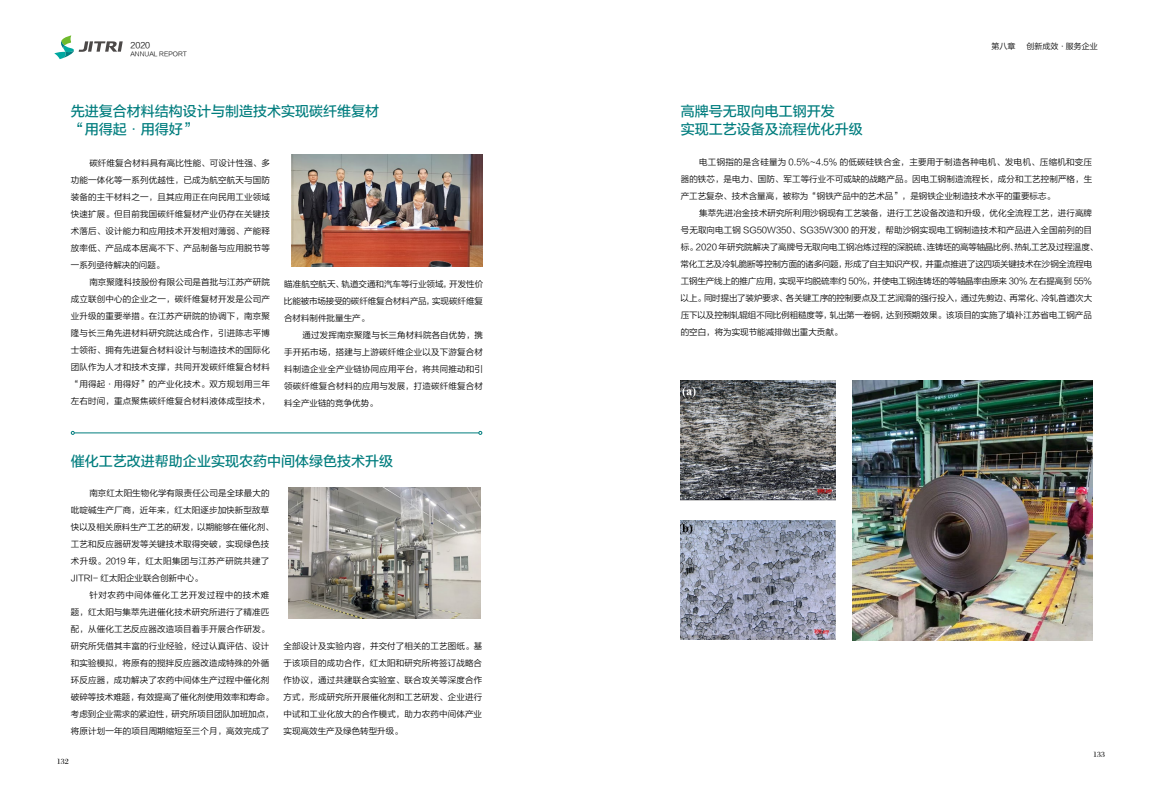
<style>
.page{position:relative;width:1163px;height:794px;background:#fff}
.page>*{position:absolute;margin:0;border:0;box-sizing:border-box;transform-origin:0 0}
.t1{font:14px/18px "FZLTZHUNHK XHRB GBK1 0";color:#007d7e}
.t2{font:8.5px/17px "FZLTXIHK XHRB GBK1 0";letter-spacing:.005em;color:#000;text-align:justify}
.t3{font:8px "FZLTXIHK XHRB GBK1 0";color:#000}
.t4{font:8px "FZS3 K GBK1 0";color:#000}
.t5{font:6px "FZLTXIHK XHRB GBK1 0";color:#000}
.s1{font-family:"FZLTXIHK XHRB GBK1 0"}
</style>
<div class="page">
<svg style="left:54px;top:35px;width:69px;height:24px"></svg>
<hr style="left:74px;top:432px;width:405px;height:1px;background:#007d7e">
<svg style="left:71px;top:431px;width:4px;height:4px"></svg>
<svg style="left:478px;top:431px;width:4px;height:4px"></svg>
<img style="left:291px;top:155px;width:191px;height:111px">
<img style="left:288px;top:488px;width:192px;height:130px">
<img style="left:680px;top:381px;width:155px;height:119px">
<img style="left:680px;top:521px;width:155px;height:119px">
<img style="left:852px;top:381px;width:239px;height:260px">
<p class="t3" style="left:130px;top:41px;width:21px">2020</p>
<p class="t3" style="left:991px;top:41px;width:25px">第八章</p>
<p class="t3" style="left:1026px;top:41px;width:73px">创新成效·服务企业</p>
<p class="t5" style="left:130px;top:50px;width:58px">ANNUAL REPORT</p>
<h1 class="t1" style="left:71px;top:103px;width:309px">先进复合材料结构设计与制造技术实现碳纤维复材“用得起<span class="s1">·</span>用得好”</h1>
<p class="t2" style="left:71px;top:155px;width:200px;text-indent:18px">碳纤维复合材料具有高比性能、可设计性强、多功能一体化等一系列优越性，已成为航空航天与国防装备的主干材料之一，且其应用正在向民用工业领域快速扩展。但目前我国碳纤维复材产业仍存在关键技术落后、设计能力和应用技术开发相对薄弱、产能释放率低、产品成本居高不下、产品制备与应用脱节等一系列亟待解决的问题。</p>
<p class="t2" style="left:71px;top:274px;width:200px;text-indent:18px">南京聚隆科技股份有限公司是首批与江苏产研院成立联创中心的企业之一，碳纤维复材开发是公司产业升级的重要举措。在江苏产研院的协调下，南京聚隆与长三角先进材料研究院达成合作，引进陈志平博士领衔、拥有先进复合材料设计与制造技术的国际化团队作为人才和技术支撑，共同开发碳纤维复合材料“用得起·用得好”的产业化技术。双方规划用三年左右时间，重点聚焦碳纤维复合材料液体成型技术，</p>
<p class="t2" style="left:284px;top:276px;width:201px">瞄准航空航天、轨道交通和汽车等行业领域，开发性价比能被市场接受的碳纤维复合材料产品，实现碳纤维复合材料制件批量生产。</p>
<p class="t2" style="left:284px;top:327px;width:200px;text-indent:18px">通过发挥南京聚隆与长三角材料院各自优势，携手开拓市场，搭建与上游碳纤维企业以及下游复合材料制造企业全产业链协同应用平台，将共同推动和引领碳纤维复合材料的应用与发展，打造碳纤维复合材料全产业链的竞争优势。</p>
<h1 class="t1" style="left:71px;top:453px;width:323px">催化工艺改进帮助企业实现农药中间体绿色技术升级</h1>
<p class="t2" style="left:71px;top:485px;width:204px;text-align:left;text-indent:18px">南京红太阳生物化学有限责任公司是全球最大的吡啶碱生产厂商，近年来，红太阳逐步加快新型敌草快以及相关原料生产工艺的研发，以期能够在催化剂、工艺和反应器研发等关键技术取得突破，实现绿色技术升级。2019 年，红太阳集团与江苏产研院共建了<br>JITRI- 红太阳企业联合创新中心。</p>
<p class="t2" style="left:71px;top:587px;width:204px;text-align:left;text-indent:18px">针对农药中间体催化工艺开发过程中的技术难题，红太阳与集萃先进催化技术研究所进行了精准匹配，从催化工艺反应器改造项目着手开展合作研发。研究所凭借其丰富的行业经验，经过认真评估、设计和实验模拟，将原有的搅拌反应器改造成特殊的外循环反应器，成功解决了农药中间体生产过程中催化剂破碎等技术难题，有效提高了催化剂使用效率和寿命。考虑到企业需求的紧迫性，研究所项目团队加班加点，将原计划一年的项目周期缩短至三个月，高效完成了</p>
<p class="t4" style="left:57px;top:756px;width:13px">132</p>
<p class="t2" style="left:283px;top:638px;width:200px">全部设计及实验内容，并交付了相关的工艺图纸。基于该项目的成功合作，红太阳和研究所将签订战略合作协议，通过共建联合实验室、联合攻关等深度合作方式，形成研究所开展催化剂和工艺研发、企业进行中试和工业化放大的合作模式，助力农药中间体产业实现高效生产及绿色转型升级。</p>
<h1 class="t1" style="left:680px;top:103px;width:183px">高牌号无取向电工钢开发<br>实现工艺设备及流程优化升级</h1>
<p class="t2" style="left:680px;top:153px;width:413px;text-indent:18px">电工钢指的是含硅量为 0.5%~4.5% 的低碳硅铁合金，主要用于制造各种电机、发电机、压缩机和变压器的铁芯，是电力、国防、军工等行业不可或缺的战略产品。因电工钢制造流程长，成分和工艺控制严格，生产工艺复杂、技术含量高，被称为“钢铁产品中的艺术品”，是钢铁企业制造技术水平的重要标志。</p>
<p class="t2" style="left:680px;top:204px;width:418px;text-align:left;text-indent:19px">集萃先进冶金技术研究所利用沙钢现有工艺装备，进行工艺设备改造和升级，优化全流程工艺，进行高牌号无取向电工钢 SG50W350、SG35W300 的开发，帮助沙钢实现电工钢制造技术和产品进入全国前列的目标。2020 年研究院解决了高牌号无取向电工钢冶炼过程的深脱硫、连铸坯的高等轴晶比例、热轧工艺及过程温度、常化工艺及冷轧脆断等控制方面的诸多问题，形成了自主知识产权，并重点推进了这四项关键技术在沙钢全流程电工钢生产线上的推广应用，实现平均脱硫率约 50%，并使电工钢连铸坯的等轴晶率由原来 30% 左右提高到 55%以上。同时提出了装炉要求、各关键工序的控制要点及工艺润滑的强行投入，通过先剪边、再常化、冷轧首道次大压下以及控制轧辊组不同比例粗糙度等，轧出第一卷钢，达到预期效果。该项目的实施了填补江苏省电工钢产品的空白，将为实现节能减排做出重大贡献。</p>
<p class="t4" style="left:1092px;top:750px;width:13px">133</p>
</div>
